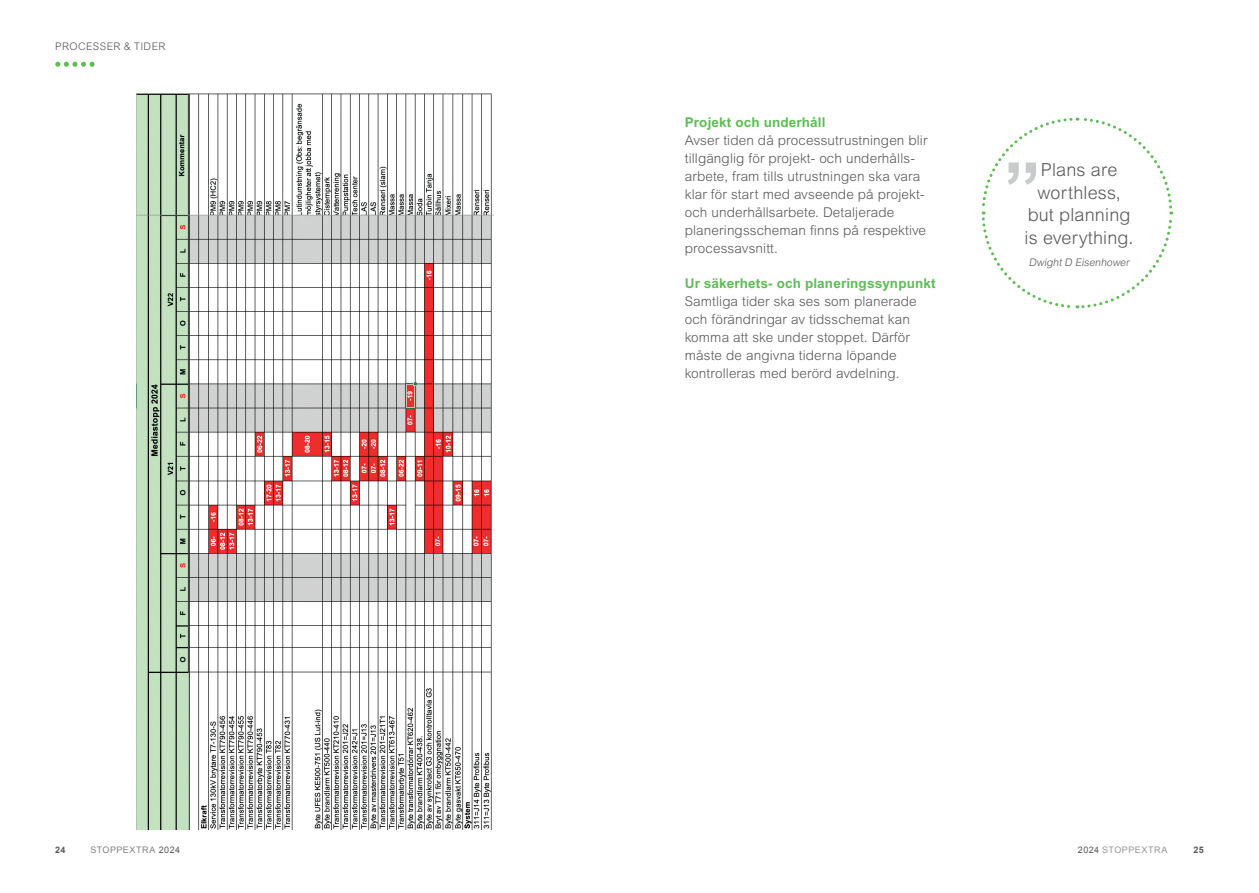
<style>
.page{position:relative;width:1259px;height:893px;background:#fff}
.page>*{position:absolute;margin:0;border:0;box-sizing:border-box;transform-origin:0 0}
.t1{font:300 18px/22.5px "Arial MT Std";letter-spacing:.01em;color:#57585a;text-align:center}
.t2{font:300 13.5px/18px "Arial MT Std";letter-spacing:.01em;color:#57585a}
.t3{font:700 13.5px "Arial MT Std";letter-spacing:.01em;color:#5ebc55}
.t4{font:italic 300 10.5px "Arial MT Std";color:#57585a}
.t5{font:300 10.5px "Arial MT Std";letter-spacing:.035em;color:#57585a}
.t6{font:9px "Arial";letter-spacing:.055em;color:#808285}
.t7{font:9px "Arial";letter-spacing:.055em;color:#939598}
.t8{font:700 9px "Arial";color:#57585a}
.s1{color:#57585a}
</style>
<div class="page">
<svg style="left:55px;top:62px;width:40px;height:5px"></svg>
<svg style="left:981px;top:117px;width:192px;height:192px"></svg>
<img style="left:136px;top:93px;width:357px;height:736px">
<p class="t5" style="left:55px;top:40px;width:112px">PROCESSER &amp; TIDER</p>
<p class="t3" style="left:685px;top:115px;width:142px">Projekt och underhåll</p>
<p class="t2" style="left:685px;top:132px;width:244px">Avser tiden då processutrustningen blir tillgänglig för projekt- och underhålls&shy;arbete, fram tills utrustningen ska vara klar för start med avseende på projekt&shy;och underhållsarbete. Detaljerade planeringsscheman finns på respektive processavsnitt.</p>
<p class="t3" style="left:685px;top:276px;width:252px">Ur säkerhets- och planeringssynpunkt</p>
<p class="t2" style="left:685px;top:293px;width:233px">Samtliga tider ska ses som planerade och förändringar av tidsschemat kan komma att ske under stoppet. Därför måste de angivna tiderna löpande kontrolleras med berörd avdelning.</p>
<p class="t1" style="left:1024px;top:159px;width:110px">Plans are worthless, but planning is everything.</p>
<p class="t4" style="left:1029px;top:256px;width:104px">Dwight D Eisenhower</p>
<p class="t8" style="left:55px;top:844px;width:12px">24</p>
<p class="t6" style="left:90px;top:844px;width:91px">STOPPEXTRA <span class="s1">2024</span></p>
<p class="t7" style="left:1078px;top:844px;width:91px"><span class="s1">2024</span> STOPPEXTRA</p>
<p class="t8" style="left:1193px;top:844px;width:12px">25</p>
</div>
